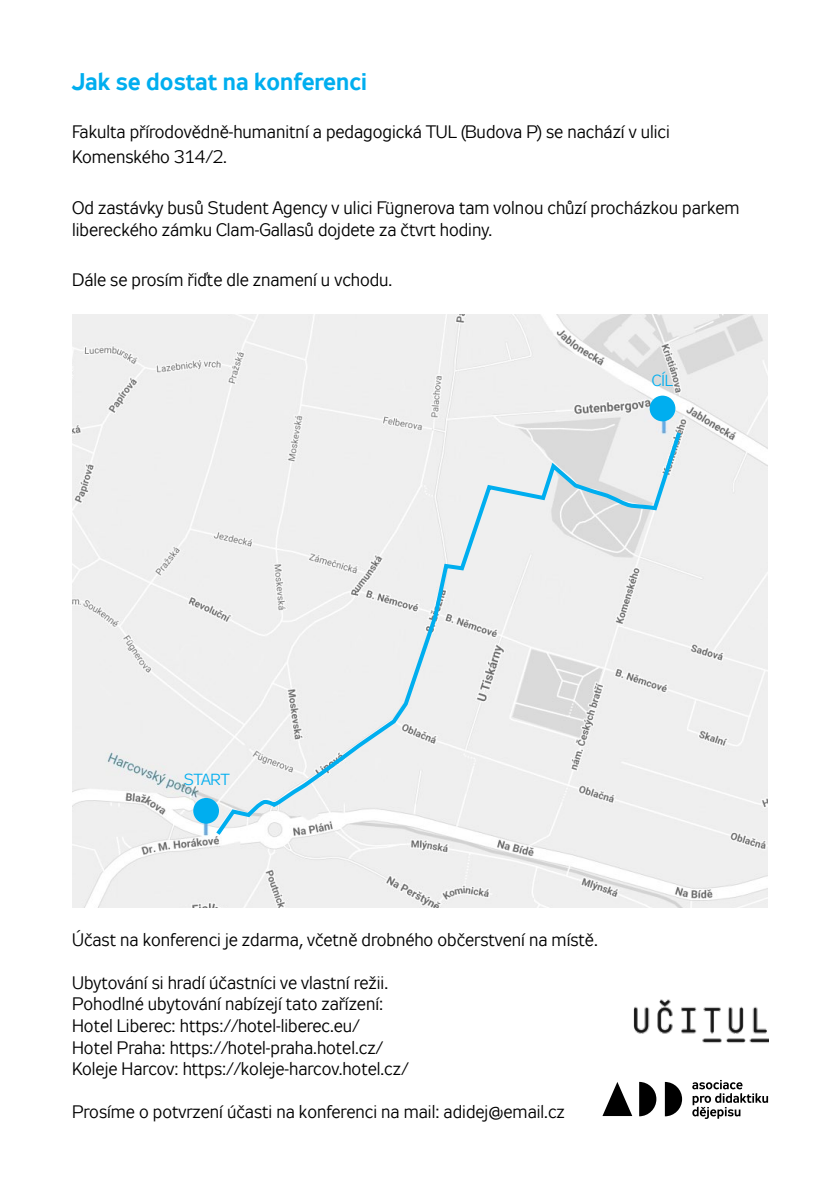
<style>
.page{position:relative;width:840px;height:1191px;background:#fff}
.page>*{position:absolute;margin:0;border:0;box-sizing:border-box;transform-origin:0 0}
.t1{font:24px "Zeppelin 33";color:#00aeef}
.t2{font:18px/21.6px "Zeppelin 31";color:#000}
.t3{font:16px "Zeppelin 31";color:#00aeef}
</style>
<div class="page">
<img style="left:72px;top:315px;width:695px;height:592px">
<svg style="left:212px;top:428px;width:471px;height:411px"></svg>
<div style="left:193px;top:798px;width:26px;height:25px;background:#00aeef;border-radius:50%"></div>
<div style="left:649px;top:395px;width:26px;height:26px;background:#00aeef;border-radius:50%"></div>
<svg style="left:692px;top:1080px;width:75px;height:39px"></svg>
<svg style="left:602px;top:1082px;width:30px;height:34px"></svg>
<svg style="left:639px;top:1081px;width:17px;height:35px"></svg>
<svg style="left:664px;top:1082px;width:17px;height:34px"></svg>
<img style="left:633px;top:999px;width:134px;height:44px">
<p class="t1" style="left:72px;top:68px;width:296px">Jak se dostat na konferenci</p>
<p class="t2" style="left:72px;top:123px;width:599px">Fakulta přírodovědně-humanitní a pedagogická TUL (Budova P) se nachází v ulici</p>
<p class="t2" style="left:72px;top:148px;width:156px">Komenského 314/2.</p>
<p class="t2" style="left:72px;top:199px;width:668px">Od zastávky busů Student Agency v ulici Fügnerova tam volnou chůzí procházkou parkem libereckého zámku Clam-Gallasů dojdete za čtvrt hodiny.</p>
<p class="t2" style="left:72px;top:271px;width:321px">Dále se prosím řiďte dle znamení u vchodu.</p>
<p class="t3" style="left:651px;top:371px;width:23px">CÍL</p>
<p class="t3" style="left:184px;top:771px;width:47px">START</p>
<p class="t2" style="left:72px;top:930px;width:527px">Účast na konferenci je zdarma, včetně drobného občerstvení na místě.</p>
<p class="t2" style="left:72px;top:973px;width:317px">Ubytování si hradí účastníci ve vlastní režii.</p>
<p class="t2" style="left:72px;top:995px;width:312px">Pohodlné ubytování nabízejí tato zařízení:</p>
<p class="t2" style="left:72px;top:1016px;width:289px">Hotel Liberec: https://hotel-liberec.eu/</p>
<p class="t2" style="left:72px;top:1038px;width:312px">Hotel Praha: https://hotel-praha.hotel.cz/</p>
<p class="t2" style="left:72px;top:1059px;width:337px">Koleje Harcov: https://koleje-harcov.hotel.cz/</p>
<p class="t2" style="left:72px;top:1103px;width:494px">Prosíme o potvrzení účasti na konferenci na mail: adidej@email.cz</p>
</div>
